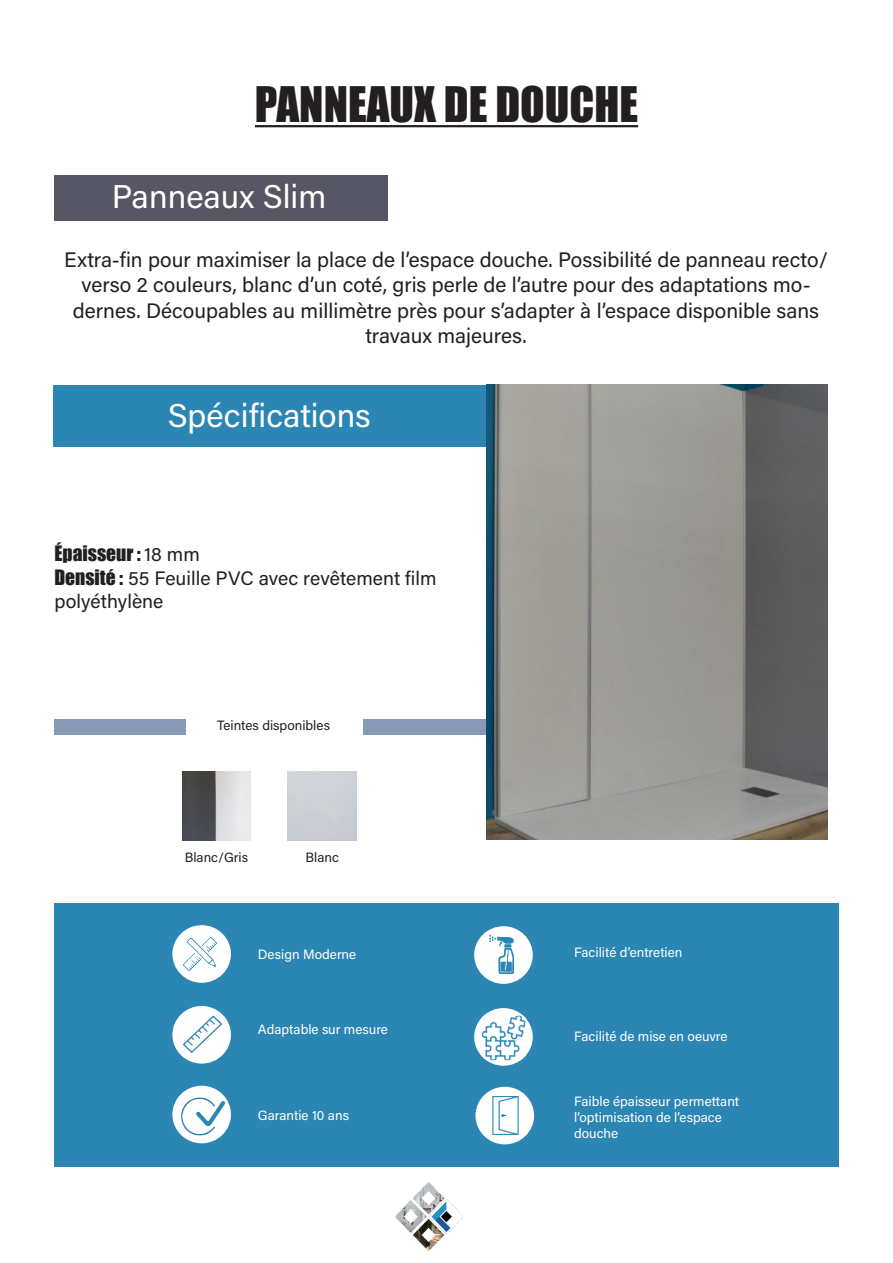
<style>
.page{position:relative;width:893px;height:1263px;background:#fff}
.page>*{position:absolute;margin:0;border:0;box-sizing:border-box;transform-origin:0 0}
.t1{font:45px "Impact";color:#231f20}
.t2{font:33px "Acumin Variable Concept";color:#fff}
.t3{font:21px/25.2px "Acumin Variable Concept";color:#231f20;text-align:center}
.t4{font:19.5px/23.4px "Acumin Variable Concept";color:#231f20}
.t5{font:19.5px "Impact";color:#231f20}
.t6{font:13.5px/16.2px "Acumin Variable Concept";color:#fff}
.t7{font:13.5px "Acumin Variable Concept";color:#231f20}
.s1{font-family:"Acumin Variable Concept"}
.s2{font-family:"Impact"}
</style>
<div class="page">
<hr style="left:255px;top:125px;width:383px;height:2px;background:#231f20">
<div style="left:54px;top:903px;width:785px;height:263px;background:#2b86b3"></div>
<img style="left:486px;top:385px;width:342px;height:454px">
<div style="left:53px;top:385px;width:433px;height:61px;background:#2b86b3"></div>
<div style="left:54px;top:719px;width:132px;height:16px;background:#869ab5"></div>
<div style="left:363px;top:719px;width:123px;height:16px;background:#869ab5"></div>
<div style="left:54px;top:175px;width:334px;height:46px;background:#575664"></div>
<img style="left:395px;top:1182px;width:67px;height:69px">
<div style="left:172px;top:925px;width:59px;height:58px;background:#fff;border-radius:50%"></div>
<img style="left:183px;top:938px;width:34px;height:33px">
<div style="left:172px;top:1006px;width:59px;height:57px;background:#fff;border-radius:50%"></div>
<img style="left:183px;top:1016px;width:39px;height:37px">
<div style="left:172px;top:1086px;width:59px;height:57px;background:#fff;border-radius:50%"></div>
<img style="left:181px;top:1094px;width:44px;height:44px">
<div style="left:474px;top:926px;width:59px;height:58px;background:#fff;border-radius:50%"></div>
<img style="left:489px;top:936px;width:25px;height:37px">
<div style="left:474px;top:1008px;width:59px;height:58px;background:#fff;border-radius:50%"></div>
<img style="left:482px;top:1016px;width:43px;height:44px">
<div style="left:475px;top:1087px;width:59px;height:57px;background:#fff;border-radius:50%"></div>
<img style="left:492px;top:1096px;width:27px;height:39px">
<img style="left:182px;top:771px;width:69px;height:69px">
<p class="t1" style="left:255px;top:69px;width:385px">PANNEAUX DE DOUCHE</p>
<p class="t2" style="left:112px;top:174px;width:216px">Panneaux Slim</p>
<p class="t3" style="left:64px;top:246px;width:765px">Extra-fin pour maximiser la place de l’espace douche. Possibilité de panneau recto/ verso 2 couleurs, blanc d’un coté, gris perle de l’autre pour des adaptations mo&shy;dernes. Découpables au millimètre près pour s’adapter à l’espace disponible sans travaux majeures.</p>
<p class="t2" style="left:168px;top:393px;width:205px">Spécifications</p>
<p class="t5" style="left:54px;top:538px;width:147px">Épaisseur : <span class="s1">18 mm</span></p>
<p class="t4" style="left:54px;top:565px;width:384px"><span class="s2">Densité :</span> 55 Feuille PVC avec revêtement film polyéthylène</p>
<p class="t7" style="left:217px;top:716px;width:114px">Teintes disponibles</p>
<p class="t7" style="left:185px;top:848px;width:65px">Blanc/Gris</p>
<p class="t7" style="left:306px;top:848px;width:35px">Blanc</p>
<p class="t6" style="left:258px;top:946px;width:100px">Design Moderne</p>
<p class="t6" style="left:258px;top:1020px;width:132px">Adaptable sur mesure</p>
<p class="t6" style="left:258px;top:1107px;width:93px">Garantie 10 ans</p>
<p class="t6" style="left:574px;top:944px;width:110px">Facilité d’entretien</p>
<p class="t6" style="left:574px;top:1028px;width:155px">Facilité de mise en oeuvre</p>
<p class="t6" style="left:574px;top:1092px;width:167px">Faible épaisseur permettant l’optimisation de l’espace douche</p>
</div>
